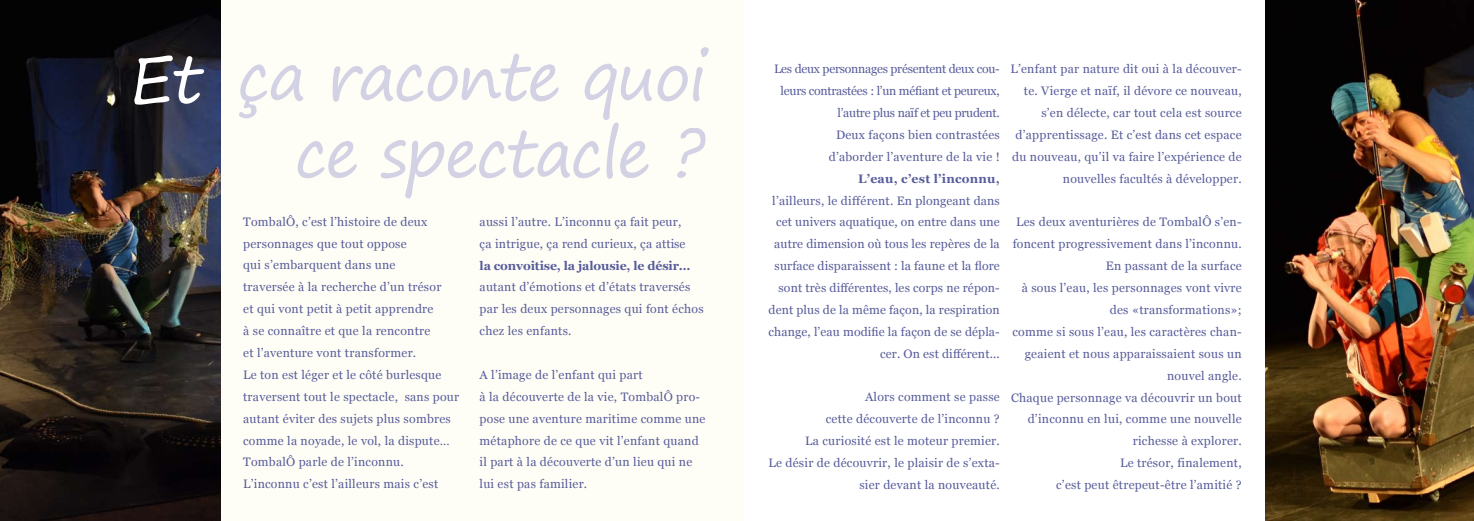
<style>
.page{position:relative;width:1474px;height:521px;background:#fff}
.page>*{position:absolute;margin:0;border:0;box-sizing:border-box;transform-origin:0 0}
.t1{font:65.27px "Segoe Print";letter-spacing:-.04em;color:#d3d1e4}
.t2{font:12.25px/21.9px "Georgia";letter-spacing:.02em;color:#575c9a}
.t3{font:12.25px/21.9px "Georgia";letter-spacing:-.02em;color:#575c9a;text-align:right}
.t4{font:700 12.25px "Georgia";letter-spacing:-.01em;color:#575c9a}
.t5{font:700 12.25px "Georgia";letter-spacing:.02em;color:#575c9a}
.s1{color:#fff}
</style>
<div class="page">
<div style="left:0;top:0;width:743px;height:521px;background:#fffef6"></div>
<img style="left:1265px;top:0;width:208px;height:521px">
<img style="left:0;top:0;width:220px;height:521px">
<h1 class="t1" style="left:129px;top:18px;width:579px"><span class="s1">Et</span> ça raconte quoi</h1>
<h1 class="t1" style="left:294px;top:95px;width:412px">ce spectacle ?</h1>
<p class="t2" style="left:243px;top:211px;width:218px">TombalÔ, c’est l’histoire de deux personnages que tout oppose<br>qui s’embarquent dans une<br>traversée à la recherche d’un trésor<br>et qui vont petit à petit apprendre<br>à se connaître et que la rencontre<br>et l’aventure vont transformer.<br>Le ton est léger et le côté burlesque traversent tout le spectacle, sans pour autant éviter des sujets plus sombres comme la noyade, le vol, la dispute… TombalÔ parle de l’inconnu.<br>L’inconnu c’est l’ailleurs mais c’est</p>
<p class="t2" style="left:479px;top:211px;width:207px">aussi l’autre. L’inconnu ça fait peur, ça intrigue, ça rend curieux, ça attise</p>
<p class="t4" style="left:479px;top:257px;width:212px">la convoitise, la jalousie, le désir…</p>
<p class="t2" style="left:479px;top:276px;width:226px">autant d’émotions et d’états traversés par les deux personnages qui font échos chez les enfants.</p>
<p class="t2" style="left:479px;top:364px;width:227px">A l’image de l’enfant qui part<br>à la découverte de la vie, TombalÔ pro&shy;pose une aventure maritime comme une métaphore de ce que vit l’enfant quand il part à la découverte d’un lieu qui ne lui est pas familier.</p>
<p class="t3" style="left:774px;top:58px;width:227px">Les deux personnages présentent deux cou&shy;leurs contrastées : l’un méfiant et peureux, l’autre plus naïf et peu prudent.<br>Deux façons bien contrastées<br>d’aborder l’aventure de la vie !</p>
<p class="t5" style="left:858px;top:170px;width:143px">L’eau, c’est l’inconnu,</p>
<p class="t2" style="left:768px;top:190px;width:233px;text-align:right">l’ailleurs, le différent. En plongeant dans cet univers aquatique, on entre dans une autre dimension où tous les repères de la surface disparaissent : la faune et la flore sont très différentes, les corps ne répon&shy;dent plus de la même façon, la respiration change, l’eau modifie la façon de se dépla&shy;cer. On est différent...</p>
<p class="t2" style="left:768px;top:386px;width:233px;text-align:right">Alors comment se passe<br>cette découverte de l’inconnu ?<br>La curiosité est le moteur premier.<br>Le désir de découvrir, le plaisir de s’exta&shy;sier devant la nouveauté.</p>
<p class="t2" style="left:1010px;top:58px;width:233px;text-align:right">L’enfant par nature dit oui à la découver&shy;te. Vierge et naïf, il dévore ce nouveau, s’en délecte, car tout cela est source d’apprentissage. Et c’est dans cet espace du nouveau, qu’il va faire l’expérience de nouvelles facultés à développer.</p>
<p class="t2" style="left:1011px;top:211px;width:232px;text-align:right">Les deux aventurières de TombalÔ s’en&shy;foncent progressivement dans l’inconnu.<br>En passant de la surface<br>à sous l’eau, les personnages vont vivre des «transformations»;<br>comme si sous l’eau, les caractères chan&shy;geaient et nous apparaissaient sous un nouvel angle.<br>Chaque personnage va découvrir un bout d’inconnu en lui, comme une nouvelle richesse à explorer.<br>Le trésor, finalement,<br>c’est peut êtrepeut-être l’amitié ?</p>
</div>
